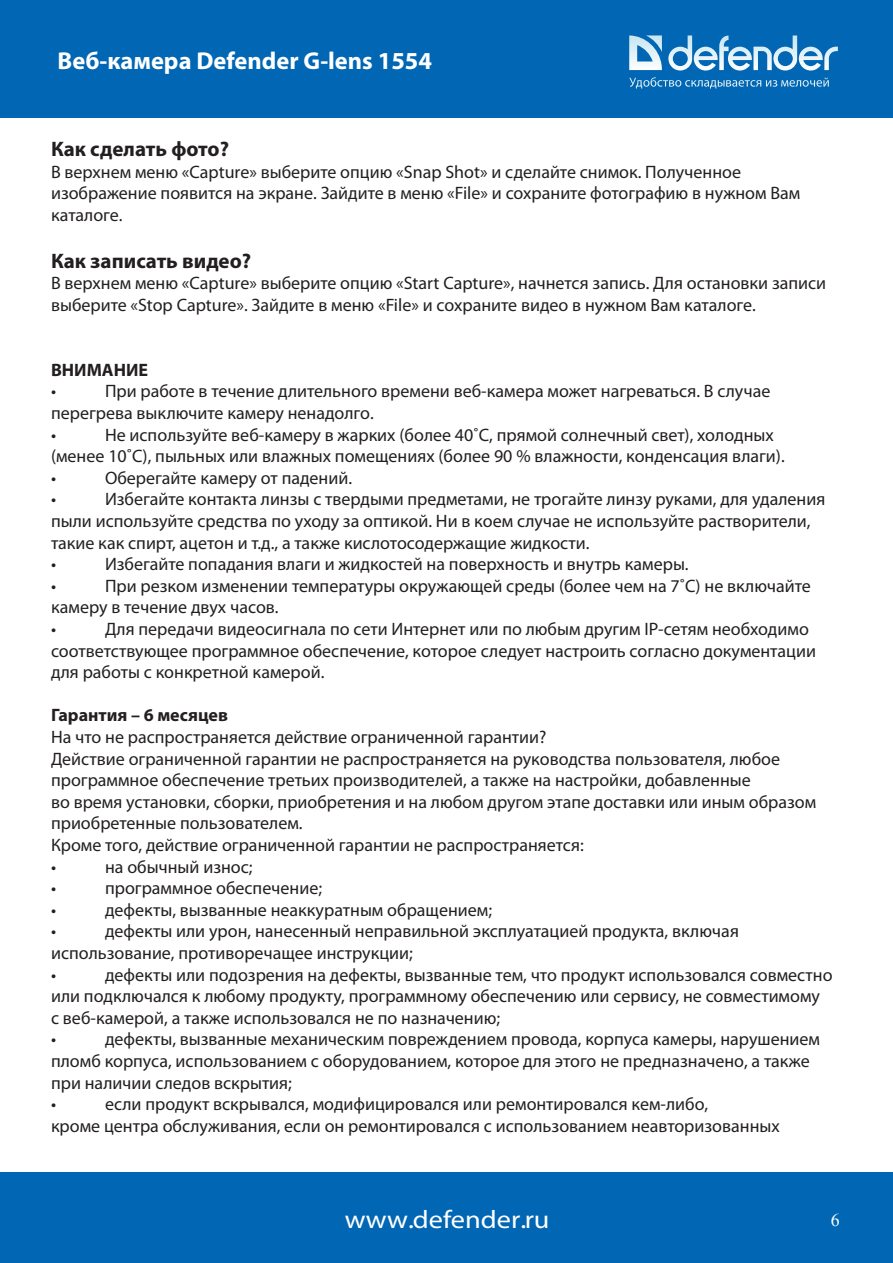
<style>
.page{position:relative;width:893px;height:1263px;background:#fff}
.page>*{position:absolute;margin:0;border:0;box-sizing:border-box;transform-origin:0 0}
.t1{font:25.35px "Myriad Pro";color:#fff;scale:1.12 1}
.t2{font:700 24.45px "Myriad Pro";color:#fff}
.t3{font:700 21px "Myriad Pro";color:#231f20}
.t4{font:18px/21.6px "Myriad Pro";color:#231f20}
.t5{font:700 18px "Myriad Pro";color:#231f20}
.t6{font:18px "Times New Roman";color:#fff}
</style>
<div class="page">
<div style="left:0;top:0;width:893px;height:118px;background:#0166b3"></div>
<div style="left:0;top:1172px;width:893px;height:91px;background:#0166b3"></div>
<svg style="left:668px;top:35px;width:170px;height:36px"></svg>
<svg style="left:629px;top:35px;width:33px;height:35px"></svg>
<svg style="left:629px;top:77px;width:199px;height:10px"></svg>
<h2 class="t2" style="left:58px;top:45px;width:376px">Beб-камера Defender G-lens 1554</h2>
<p class="t3" style="left:51px;top:135px;width:180px">Как сделать фото?</p>
<p class="t4" style="left:51px;top:161px;width:751px">В верхнем меню «Capture» выберите опцию «Snap Shot» и сделайте снимок. Полученное изображение появится на экране. Зайдите в меню «File» и сохраните фотографию в нужном Вам каталоге.</p>
<p class="t3" style="left:51px;top:247px;width:202px">Как записать видео?</p>
<p class="t4" style="left:51px;top:272px;width:777px">В верхнем меню «Capture» выберите опцию «Start Capture», начнется запись. Для остановки записи выберите «Stop Capture». Зайдите в меню «File» и сохраните видео в нужном Вам каталоге.</p>
<p class="t5" style="left:51px;top:358px;width:99px">ВНИМАНИЕ</p>
<p class="t4" style="left:51px;top:380px;width:7px">•</p>
<p class="t4" style="left:51px;top:380px;width:721px;text-indent:54px">При работе в течение длительного времени веб-камера может нагреваться. В случае перегрева выключите камеру ненадолго.</p>
<p class="t4" style="left:51px;top:423px;width:7px">•</p>
<p class="t4" style="left:105px;top:423px;width:670px">Не используйте веб-камеру в жарких (более 40˚С, прямой солнечный свет), холодных</p>
<p class="t4" style="left:51px;top:445px;width:735px">(менее 10˚С), пыльных или влажных помещениях (более 90 % влажности, конденсация влаги).</p>
<p class="t4" style="left:51px;top:467px;width:7px">•</p>
<p class="t4" style="left:105px;top:467px;width:249px">Оберегайте камеру от падений.</p>
<p class="t4" style="left:51px;top:488px;width:7px">•</p>
<p class="t4" style="left:51px;top:488px;width:776px;text-indent:54px">Избегайте контакта линзы с твердыми предметами, не трогайте линзу руками, для удаления пыли используйте средства по уходу за оптикой. Ни в коем случае не используйте растворители, такие как спирт, ацетон и т.д., а также кислотосодержащие жидкости.</p>
<p class="t4" style="left:51px;top:553px;width:7px">•</p>
<p class="t4" style="left:105px;top:553px;width:585px">Избегайте попадания влаги и жидкостей на поверхность и внутрь камеры.</p>
<p class="t4" style="left:51px;top:575px;width:7px">•</p>
<p class="t4" style="left:51px;top:575px;width:761px;text-indent:54px">При резком изменении температуры окружающей среды (более чем на 7˚С) не включайте камеру в течение двух часов.</p>
<p class="t4" style="left:51px;top:618px;width:7px">•</p>
<p class="t4" style="left:51px;top:618px;width:766px;text-indent:54px">Для передачи видеосигнала по сети Интернет или по любым другим IP-сетям необходимо соответствующее программное обеспечение, которое следует настроить согласно документации для работы с конкретной камерой.</p>
<p class="t5" style="left:51px;top:703px;width:179px">Гарантия – 6 месяцев</p>
<p class="t4" style="left:51px;top:726px;width:497px">На что не распространяется действие ограниченной гарантии?</p>
<p class="t4" style="left:51px;top:747px;width:730px">Действие ограниченной гарантии не распространяется на руководства пользователя, любое программное обеспечение третьих производителей, а также на настройки, добавленные</p>
<p class="t4" style="left:51px;top:791px;width:767px">во время установки, сборки, приобретения и на любом другом этапе доставки или иным образом приобретенные пользователем.</p>
<p class="t4" style="left:51px;top:834px;width:534px">Кроме того, действие ограниченной гарантии не распространяется:</p>
<p class="t4" style="left:51px;top:855px;width:7px">•</p>
<p class="t4" style="left:105px;top:855px;width:149px">на обычный износ;</p>
<p class="t4" style="left:51px;top:877px;width:7px">•</p>
<p class="t4" style="left:105px;top:877px;width:219px">программное обеспечение;</p>
<p class="t4" style="left:51px;top:899px;width:7px">•</p>
<p class="t4" style="left:105px;top:899px;width:389px">дефекты, вызванные неаккуратным обращением;</p>
<p class="t4" style="left:51px;top:920px;width:7px">•</p>
<p class="t4" style="left:51px;top:920px;width:689px;text-indent:54px">дефекты или урон, нанесенный неправильной эксплуатацией продукта, включая использование, противоречащее инструкции;</p>
<p class="t4" style="left:51px;top:963px;width:7px">•</p>
<p class="t4" style="left:51px;top:963px;width:783px;text-indent:54px">дефекты или подозрения на дефекты, вызванные тем, что продукт использовался совместно или подключался к любому продукту, программному обеспечению или сервису, не совместимому</p>
<p class="t4" style="left:51px;top:1007px;width:451px">с веб-камерой, а также использовался не по назначению;</p>
<p class="t4" style="left:51px;top:1028px;width:7px">•</p>
<p class="t4" style="left:51px;top:1028px;width:771px;text-indent:54px">дефекты, вызванные механическим повреждением провода, корпуса камеры, нарушением пломб корпуса, использованием с оборудованием, которое для этого не предназначено, а также при наличии следов вскрытия;</p>
<p class="t4" style="left:51px;top:1093px;width:7px">•</p>
<p class="t4" style="left:105px;top:1093px;width:605px">если продукт вскрывался, модифицировался или ремонтировался кем-либо,</p>
<p class="t4" style="left:51px;top:1115px;width:730px">кроме центра обслуживания, если он ремонтировался с использованием неавторизованных</p>
<h1 class="t1" style="left:345px;top:1203px;width:184px">www.defender.ru</h1>
<p class="t6" style="left:831px;top:1207px;width:10px">6</p>
</div>
